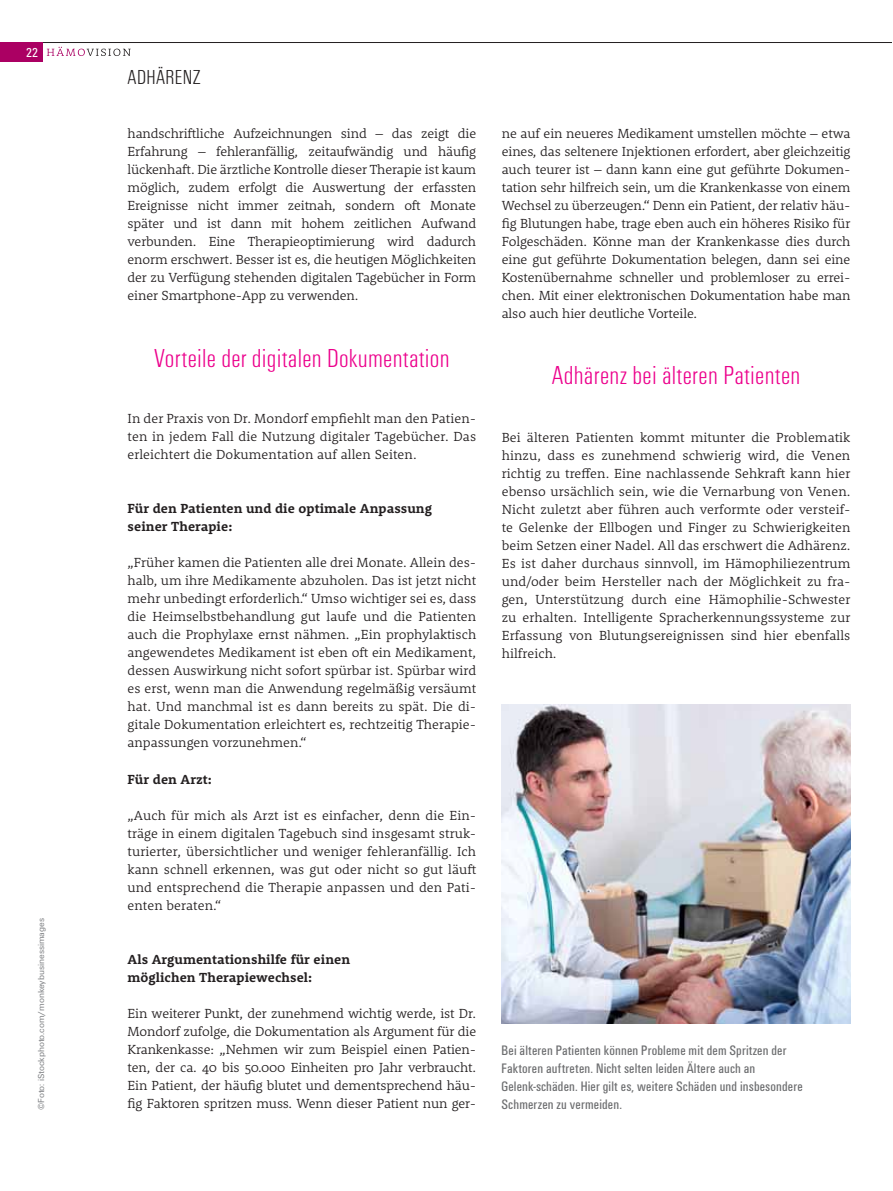
<style>
.page{position:relative;width:893px;height:1191px;background:#fff}
.page>*{position:absolute;margin:0;border:0;box-sizing:border-box;transform-origin:0 0}
.t1{font:300 condensed 27px "Unitus T";letter-spacing:.01em;color:#ec008c}
.t2{font:300 condensed 21px "Unitus T";letter-spacing:.02em;color:#231f20}
.t3{font:condensed 14.25px/18px "Unitus T";letter-spacing:.01em;color:#6d6e70}
.t4{font:300 13.5px/18px "Rooney";color:#231f20;text-align:justify}
.t5{font:700 13.5px/18px "Rooney";letter-spacing:.005em;color:#231f20}
.t6{font:condensed 13.5px "Unitus T";color:#fff}
.t7{font:9px "Unitus T";color:#808285}
</style>
<div class="page">
<hr style="left:0;top:42px;width:893px;height:1px;background:#231f20">
<div style="left:0;top:43px;width:43px;height:19px;background:#ab0063"></div>
<svg style="left:47px;top:47px;width:84px;height:9px"></svg>
<img style="left:502px;top:704px;width:348px;height:319px">
<p class="t6" style="left:26px;top:48px;width:14px">22</p>
<p class="t7" style="left:38px;top:1110px;width:194px;rotate:-90deg">©Foto: iStockphoto.com/monkeybusinessimages</p>
<h2 class="t2" style="left:128px;top:69px;width:75px">ADHÄRENZ</h2>
<p class="t4" style="left:128px;top:125px;width:350px">handschriftliche Aufzeichnungen sind – das zeigt die Erfahrung – fehleranfällig, zeitaufwändig und häufig lückenhaft. Die ärztliche Kontrolle dieser Therapie ist kaum möglich, zudem erfolgt die Auswertung der erfassten Ereignisse nicht immer zeitnah, sondern oft Monate später und ist dann mit hohem zeitlichen Aufwand verbunden. Eine Therapieoptimierung wird dadurch enorm erschwert. Besser ist es, die heutigen Möglichkeiten der zu Verfügung stehenden digitalen Tagebücher in Form einer Smartphone-App zu verwenden.</p>
<h1 class="t1" style="left:154px;top:347px;width:297px">Vorteile der digitalen Dokumentation</h1>
<p class="t4" style="left:128px;top:411px;width:350px">In der Praxis von Dr. Mondorf empfiehlt man den Patien&shy;ten in jedem Fall die Nutzung digitaler Tagebücher. Das erleichtert die Dokumentation auf allen Seiten.</p>
<p class="t5" style="left:128px;top:501px;width:306px">Für den Patienten und die optimale Anpassung seiner Therapie:</p>
<p class="t4" style="left:128px;top:555px;width:350px">„Früher kamen die Patienten alle drei Monate. Allein des&shy;halb, um ihre Medikamente abzuholen. Das ist jetzt nicht mehr unbedingt erforderlich.“ Umso wichtiger sei es, dass die Heimselbstbehandlung gut laufe und die Patienten auch die Prophylaxe ernst nähmen. „Ein prophylaktisch angewendetes Medikament ist eben oft ein Medikament, dessen Auswirkung nicht sofort spürbar ist. Spürbar wird es erst, wenn man die Anwendung regelmäßig versäumt hat. Und manchmal ist es dann bereits zu spät. Die di&shy;gitale Dokumentation erleichtert es, rechtzeitig Therapie&shy;anpassungen vorzunehmen.“</p>
<p class="t5" style="left:128px;top:771px;width:86px">Für den Arzt:</p>
<p class="t4" style="left:128px;top:807px;width:350px">„Auch für mich als Arzt ist es einfacher, denn die Ein&shy;träge in einem digitalen Tagebuch sind insgesamt struk&shy;turierter, übersichtlicher und weniger fehleranfällig. Ich kann schnell erkennen, was gut oder nicht so gut läuft und entsprechend die Therapie anpassen und den Pati&shy;enten beraten.“</p>
<p class="t5" style="left:128px;top:951px;width:224px">Als Argumentationshilfe für einen möglichen Therapiewechsel:</p>
<p class="t4" style="left:128px;top:1005px;width:350px">Ein weiterer Punkt, der zunehmend wichtig werde, ist Dr.<br>Mondorf zufolge, die Dokumentation als Argument für die Krankenkasse: „Nehmen wir zum Beispiel einen Patien&shy;ten, der ca. 40 bis 50.000 Einheiten pro Jahr verbraucht.<br>Ein Patient, der häufig blutet und dementsprechend häu&shy;fig Faktoren spritzen muss. Wenn dieser Patient nun ger-</p>
<p class="t4" style="left:502px;top:125px;width:350px">ne auf ein neueres Medikament umstellen möchte – etwa eines, das seltenere Injektionen erfordert, aber gleichzeitig auch teurer ist – dann kann eine gut geführte Dokumen&shy;tation sehr hilfreich sein, um die Krankenkasse von einem Wechsel zu überzeugen.“ Denn ein Patient, der relativ häu&shy;fig Blutungen habe, trage eben auch ein höheres Risiko für Folgeschäden. Könne man der Krankenkasse dies durch eine gut geführte Dokumentation belegen, dann sei eine Kostenübernahme schneller und problemloser zu errei&shy;chen. Mit einer elektronischen Dokumentation habe man also auch hier deutliche Vorteile.</p>
<h1 class="t1" style="left:552px;top:364px;width:250px">Adhärenz bei älteren Patienten</h1>
<p class="t4" style="left:502px;top:429px;width:350px">Bei älteren Patienten kommt mitunter die Problematik hinzu, dass es zunehmend schwierig wird, die Venen richtig zu treffen. Eine nachlassende Sehkraft kann hier ebenso ursächlich sein, wie die Vernarbung von Venen.<br>Nicht zuletzt aber führen auch verformte oder versteif&shy;te Gelenke der Ellbogen und Finger zu Schwierigkeiten beim Setzen einer Nadel. All das erschwert die Adhärenz.<br>Es ist daher durchaus sinnvoll, im Hämophiliezentrum und/oder beim Hersteller nach der Möglichkeit zu fra&shy;gen, Unterstützung durch eine Hämophilie-Schwester zu erhalten. Intelligente Spracherkennungssysteme zur Erfassung von Blutungsereignissen sind hier ebenfalls hilfreich.</p>
<p class="t3" style="left:502px;top:1042px;width:303px">Bei älteren Patienten können Probleme mit dem Spritzen der Faktoren auftreten. Nicht selten leiden Ältere auch an Gelenk-schäden. Hier gilt es, weitere Schäden und insbesondere Schmerzen zu vermeiden.</p>
</div>
